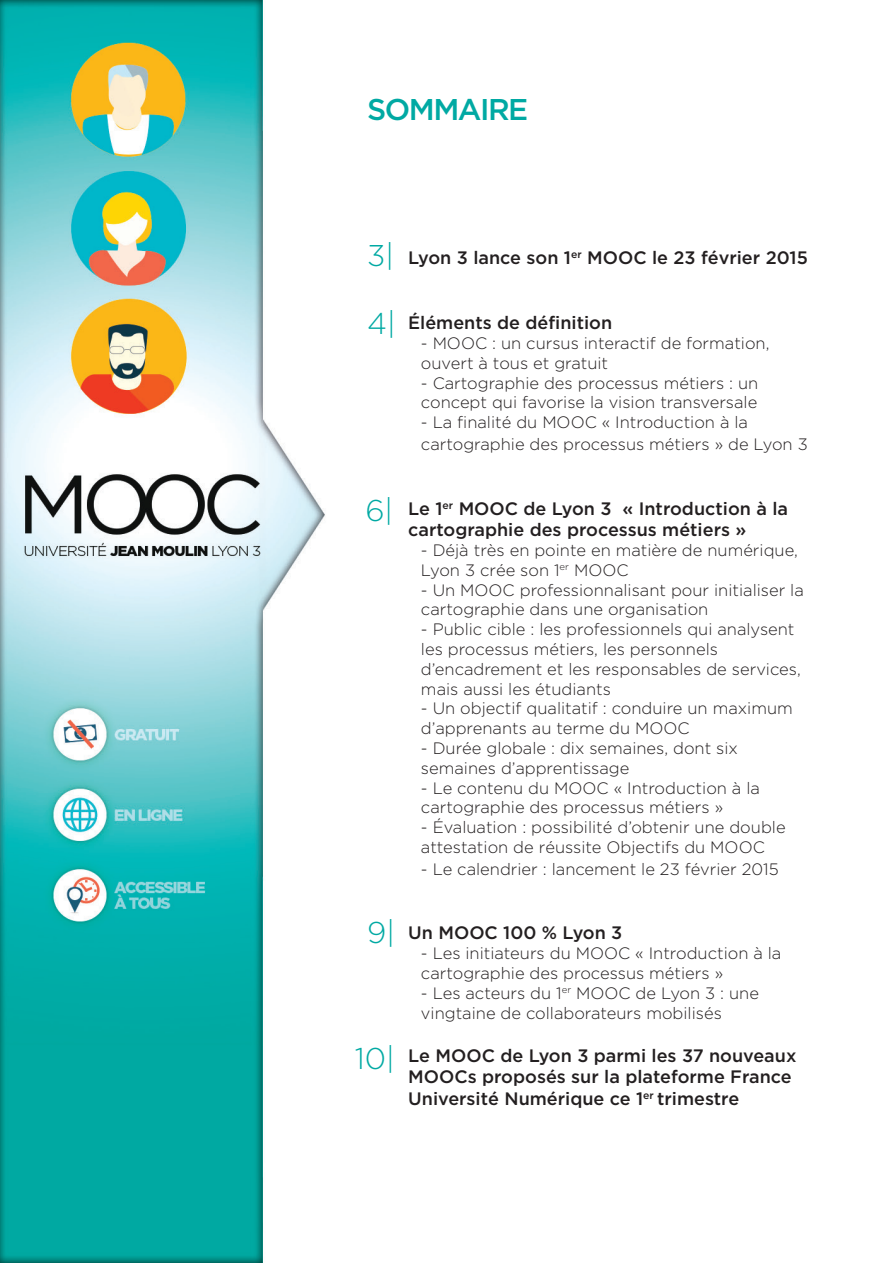
<style>
.page{position:relative;width:893px;height:1263px;background:#fff}
.page>*{position:absolute;margin:0;border:0;box-sizing:border-box;transform-origin:0 0}
.t1{font:300 30px "Gotham";color:#00a9a3}
.t2{font:500 30px "Gotham";letter-spacing:-.05em;color:#00a9a3}
.t3{font:500 18px/21.6px "Gotham";color:#231f20}
.t4{font:300 16.5px/19.8px "Gotham";color:#231f20}
</style>
<div class="page">
<img style="left:0;top:0;width:325px;height:1263px">
<p class="t2" style="left:367px;top:92px;width:163px">SOMMAIRE</p>
<p class="t1" style="left:367px;top:239px;width:28px">3|</p>
<p class="t1" style="left:367px;top:307px;width:30px">4|</p>
<p class="t3" style="left:408px;top:247px;width:401px">Lyon 3 lance son 1<sup>er</sup> MOOC le 23 février 2015</p>
<p class="t3" style="left:408px;top:312px;width:205px">Éléments de définition</p>
<p class="t4" style="left:421px;top:333px;width:350px">- MOOC : un cursus interactif de formation, ouvert à tous et gratuit</p>
<p class="t4" style="left:421px;top:373px;width:339px">- Cartographie des processus métiers : un concept qui favorise la vision transversale</p>
<p class="t4" style="left:421px;top:411px;width:388px;line-height:21.6px">- La finalité du MOOC « Introduction à la cartographie des processus métiers » de Lyon 3</p>
<p class="t1" style="left:365px;top:494px;width:29px">6|</p>
<p class="t1" style="left:367px;top:916px;width:29px">9|</p>
<p class="t1" style="left:355px;top:1042px;width:41px">10|</p>
<p class="t3" style="left:408px;top:497px;width:381px">Le 1<sup>er</sup> MOOC de Lyon 3 « Introduction à la cartographie des processus métiers »</p>
<p class="t4" style="left:421px;top:540px;width:378px">- Déjà très en pointe en matière de numérique,<br>Lyon 3 crée son 1<sup>er</sup> MOOC</p>
<p class="t4" style="left:421px;top:580px;width:384px">- Un MOOC professionnalisant pour initialiser la cartographie dans une organisation</p>
<p class="t4" style="left:421px;top:619px;width:381px">- Public cible : les professionnels qui analysent les processus métiers, les personnels d’encadrement et les responsables de services, mais aussi les étudiants</p>
<p class="t4" style="left:421px;top:698px;width:373px">- Un objectif qualitatif : conduire un maximum d’apprenants au terme du MOOC</p>
<p class="t4" style="left:421px;top:738px;width:319px">- Durée globale : dix semaines, dont six semaines d’apprentissage</p>
<p class="t4" style="left:421px;top:778px;width:340px">- Le contenu du MOOC « Introduction à la cartographie des processus métiers »</p>
<p class="t4" style="left:421px;top:817px;width:366px">- Évaluation : possibilité d’obtenir une double attestation de réussite Objectifs du MOOC</p>
<p class="t4" style="left:421px;top:859px;width:359px">- Le calendrier : lancement le 23 février 2015</p>
<p class="t3" style="left:408px;top:922px;width:216px">Un MOOC 100 % Lyon 3</p>
<p class="t4" style="left:421px;top:943px;width:362px">- Les initiateurs du MOOC « Introduction à la cartographie des processus métiers »</p>
<p class="t4" style="left:421px;top:983px;width:339px">- Les acteurs du 1<sup>er</sup> MOOC de Lyon 3 : une vingtaine de collaborateurs mobilisés</p>
<p class="t3" style="left:408px;top:1044px;width:390px">Le MOOC de Lyon 3 parmi les 37 nouveaux<br>MOOCs proposés sur la plateforme France<br>Université Numérique ce 1<sup>er</sup> trimestre</p>
</div>
